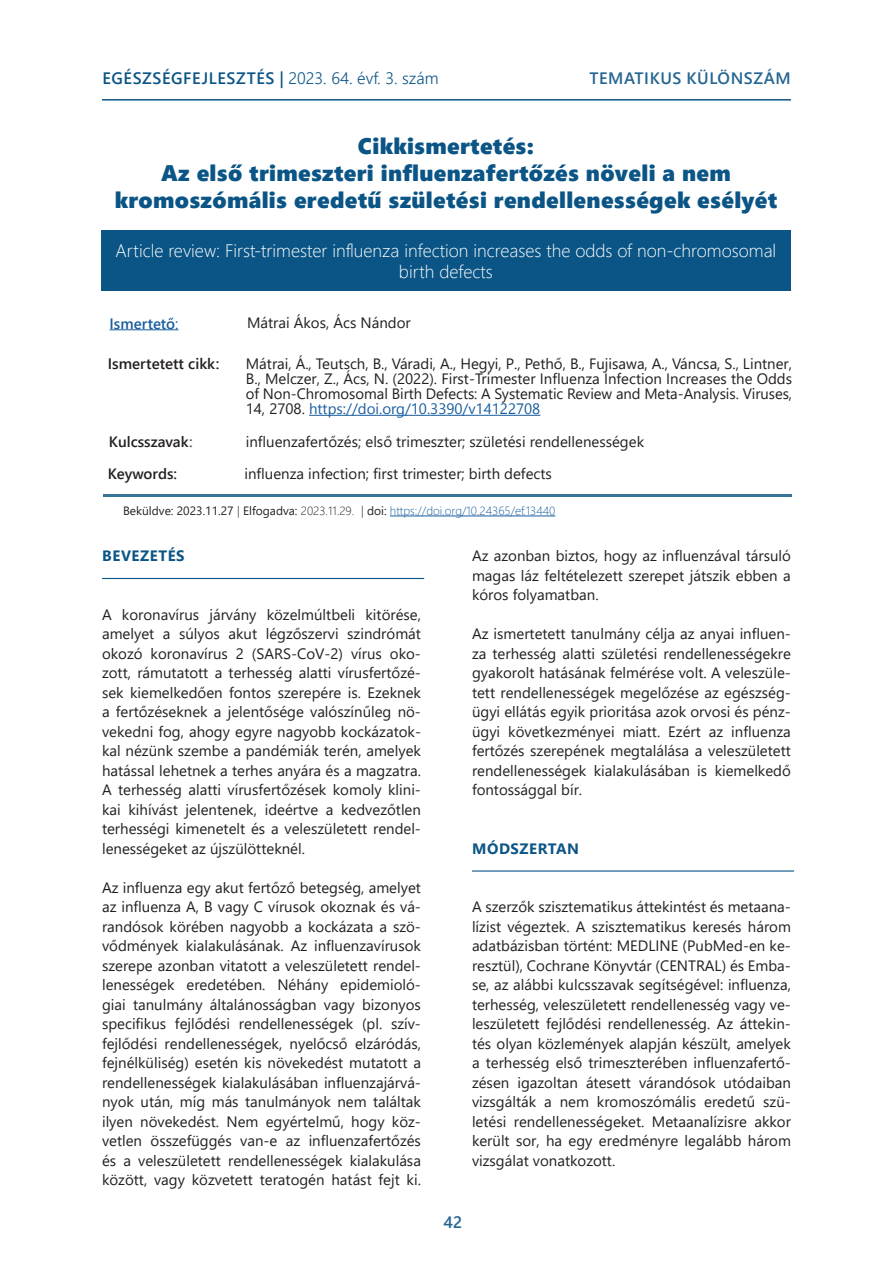
<style>
.page{position:relative;width:893px;height:1263px;background:#fff}
.page>*{position:absolute;margin:0;border:0;box-sizing:border-box;transform-origin:0 0}
.t1{font:22.5px/27px "Segoe UI Black";letter-spacing:.015em;color:#0b5586;text-align:center}
.t2{font:300 18px/21.6px "Segoe UI";color:#fff;text-align:center}
.t3{font:600 16.5px "Segoe UI";letter-spacing:.035em;color:#0b5586}
.t4{font:600 16.5px "Segoe UI";letter-spacing:.035em;color:#246591}
.t5{font:600 15.15px "Segoe UI";color:#231f20}
.t6{font:15px/19.5px "Segoe UI";color:#231f20;text-align:justify}
.t7{font:600 15px "Segoe UI";color:#231f20}
.t8{font:700 15px "Segoe UI";letter-spacing:.035em;color:#0b5586}
.t9{font:600 15px "Segoe UI";color:#175d9e}
.t10{font:12px "Segoe UI";color:#231f20}
.s1{font-weight:300}
.s2{font-weight:400}
.s3{color:#175d9e}
.s4{color:#57585a}
.s5{font-weight:300;color:#175d9e}
</style>
<div class="page">
<hr style="left:102px;top:99px;width:689px;height:2px;background:#0b5586">
<hr style="left:103px;top:494px;width:689px;height:2px;background:#38739a">
<hr style="left:390px;top:516px;width:165px;height:1px;background:#175d9e">
<div style="left:101px;top:231px;width:689px;height:60px;background:#0b5586"></div>
<hr style="left:309px;top:415px;width:231px;height:1px;background:#175d9e">
<hr style="left:102px;top:578px;width:322px;height:1px;background:#0b5586">
<hr style="left:472px;top:870px;width:322px;height:1px;background:#0b5586">
<hr style="left:110px;top:329px;width:69px;height:1px;background:#175d9e">
<svg style="left:329px;top:414px;width:7px;height:2px"></svg>
<svg style="left:344px;top:414px;width:196px;height:2px"></svg>
<p class="t3" style="left:102px;top:63px;width:338px">EGÉSZSÉGFEJLESZTÉS | <span class="s1">2023. 64. évf. 3. szám</span></p>
<p class="t4" style="left:589px;top:63px;width:203px">TEMATIKUS KÜLÖNSZÁM</p>
<h1 class="t1" style="left:115px;top:131px;width:664px">Cikkismertetés:<br>Az első trimeszteri influenzafertőzés növeli a nem kromoszómális eredetű születési rendellenességek esélyét</h1>
<p class="t2" style="left:116px;top:238px;width:662px">Article review: First-trimester influenza infection increases the odds of non-chromosomal birth defects</p>
<p class="t9" style="left:110px;top:309px;width:70px">Ismertető<span class="s2">:</span></p>
<p class="t6" style="left:247px;top:312px;width:165px">Mátrai Ákos, Ács Nándor</p>
<p class="t5" style="left:108px;top:349px;width:113px">Ismertetett cikk:</p>
<p class="t6" style="left:246px;top:355px;width:548px;line-height:15px">Mátrai, Á., Teutsch, B., Váradi, A., Hegyi, P., Pethő, B., Fujisawa, A., Váncsa, S., Lintner, B., Melczer, Z., Ács, N. (2022). First-Trimester Influenza Infection Increases the Odds of Non-Chromosomal Birth Defects: A Systematic Review and Meta-Analysis. Viruses, 14, 2708. <span class="s3">▼▼</span> <span class="s3">▲</span></p>
<p class="t7" style="left:109px;top:427px;width:85px">Kulcsszavak<span class="s4">:</span></p>
<p class="t6" style="left:246px;top:430px;width:400px">influenzafertőzés; első trimeszter; születési rendellenességek</p>
<p class="t7" style="left:108px;top:459px;width:71px">Keywords:</p>
<p class="t6" style="left:244px;top:462px;width:309px">influenza infection; first trimester; birth defects</p>
<p class="t10" style="left:123px;top:499px;width:434px">Beküldve: 2023.11.27 <span class="s1">|</span> Elfogadva: <span class="s1">2023.11.29. |</span> doi: <span class="s5">https://doi.org/10.24365/ef.13440</span></p>
<p class="t8" style="left:102px;top:542px;width:84px">BEVEZETÉS</p>
<p class="t6" style="left:102px;top:603px;width:320px">A koronavírus járvány közelmúltbeli kitörése, amelyet a súlyos akut légzőszervi szindrómát okozó koronavírus 2 (SARS-CoV-2) vírus oko&shy;zott, rámutatott a terhesség alatti vírusfertőzé&shy;sek kiemelkedően fontos szerepére is. Ezeknek a fertőzéseknek a jelentősége valószínűleg nö&shy;vekedni fog, ahogy egyre nagyobb kockázatok&shy;kal nézünk szembe a pandémiák terén, amelyek hatással lehetnek a terhes anyára és a magzatra.<br>A terhesség alatti vírusfertőzések komoly klini&shy;kai kihívást jelentenek, ideértve a kedvezőtlen terhességi kimenetelt és a veleszületett rendel&shy;lenességeket az újszülötteknél.</p>
<p class="t6" style="left:102px;top:876px;width:320px">Az influenza egy akut fertőző betegség, amelyet az influenza A, B vagy C vírusok okoznak és vá&shy;randósok körében nagyobb a kockázata a szö&shy;vődmények kialakulásának. Az influenzavírusok szerepe azonban vitatott a veleszületett rendel&shy;lenességek eredetében. Néhány epidemioló&shy;giai tanulmány általánosságban vagy bizonyos specifikus fejlődési rendellenességek (pl. szív&shy;fejlődési rendellenességek, nyelőcső elzáródás, fejnélküliség) esetén kis növekedést mutatott a rendellenességek kialakulásában influenzajárvá&shy;nyok után, míg más tanulmányok nem találtak ilyen növekedést. Nem egyértelmű, hogy köz&shy;vetlen összefüggés van-e az influenzafertőzés és a veleszületett rendellenességek kialakulása között, vagy közvetett teratogén hatást fejt ki.</p>
<p class="t6" style="left:472px;top:545px;width:320px">Az azonban biztos, hogy az influenzával társuló magas láz feltételezett szerepet játszik ebben a kóros folyamatban.</p>
<p class="t6" style="left:472px;top:623px;width:320px">Az ismertetett tanulmány célja az anyai influen&shy;za terhesség alatti születési rendellenességekre gyakorolt hatásának felmérése volt. A veleszüle&shy;tett rendellenességek megelőzése az egészség&shy;ügyi ellátás egyik prioritása azok orvosi és pénz&shy;ügyi következményei miatt. Ezért az influenza fertőzés szerepének megtalálása a veleszületett rendellenességek kialakulásában is kiemelkedő fontossággal bír.</p>
<p class="t8" style="left:472px;top:834px;width:108px">MÓDSZERTAN</p>
<p class="t6" style="left:472px;top:896px;width:320px">A szerzők szisztematikus áttekintést és metaana&shy;lízist végeztek. A szisztematikus keresés három adatbázisban történt: MEDLINE (PubMed-en ke&shy;resztül), Cochrane Könyvtár (CENTRAL) és Emba&shy;se, az alábbi kulcsszavak segítségével: influenza, terhesség, veleszületett rendellenesség vagy ve&shy;leszületett fejlődési rendellenesség. Az áttekin&shy;tés olyan közlemények alapján készült, amelyek a terhesség első trimeszterében influenzafertő&shy;zésen igazoltan átesett várandósok utódaiban vizsgálták a nem kromoszómális eredetű szü&shy;letési rendellenességeket. Metaanalízisre akkor került sor, ha egy eredményre legalább három vizsgálat vonatkozott.</p>
<p class="t4" style="left:444px;top:1206px;width:20px">42</p>
</div>
